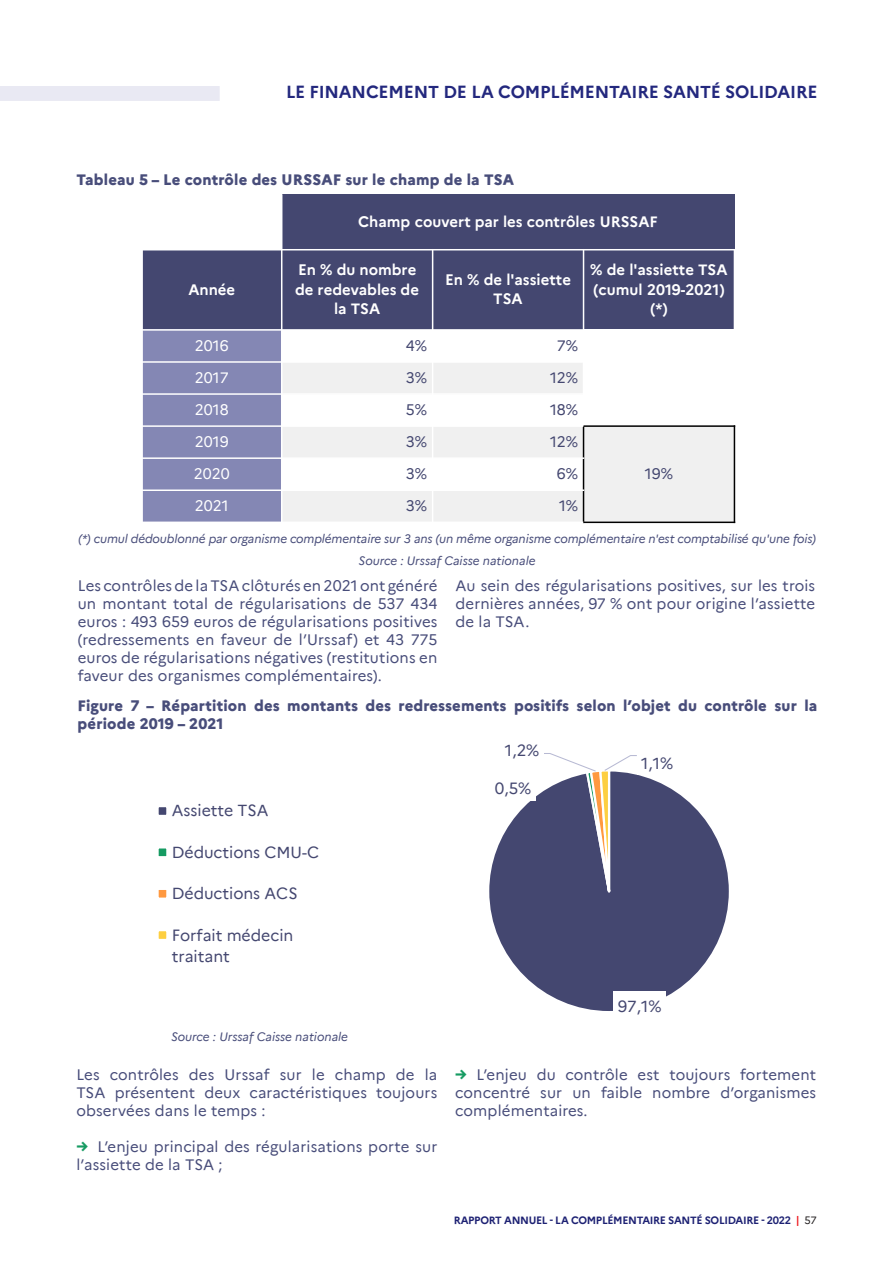
<style>
.page{position:relative;width:893px;height:1263px;background:#fff}
.page>*{position:absolute;margin:0;border:0;box-sizing:border-box;transform-origin:0 0}
.t1{font:700 17.25px "Marianne";letter-spacing:-.01em;color:#23287e}
.t2{font:15.9px/21.9px "Marianne";color:#444770}
.Courant{font:15px/18px "Marianne";letter-spacing:.01em;color:#484d7a;text-align:justify}
.Titre_3{font:800 15px/18px "Marianne";letter-spacing:.01em;color:#484d7a}
.t3{font:700 15px/19.2px "Marianne";color:#fff;text-align:center}
.t4{font:15px "Marianne";letter-spacing:-.005em;color:#444770}
.t5{font:15px "Marianne";color:#fff}
.t6{font:italic 12px "Marianne";letter-spacing:-.01em;color:#484d7a}
.t7{font:700 10.5px "Marianne";letter-spacing:-.03em;color:#1d2173}
.s1{font-weight:800;color:#169b62}
.s2{color:#ee1d23}
.s3{font-weight:400;color:#231f20}
</style>
<div class="page">
<div style="left:0;top:86px;width:220px;height:15px;background:#e9e9f3"></div>
<div style="left:282px;top:194px;width:452px;height:56px;background:#444770"></div>
<div style="left:142px;top:250px;width:140px;height:80px;background:#444770"></div>
<div style="left:282px;top:250px;width:151px;height:80px;background:#444770"></div>
<div style="left:433px;top:250px;width:150px;height:80px;background:#444770"></div>
<div style="left:583px;top:250px;width:151px;height:80px;background:#444770"></div>
<div style="left:142px;top:330px;width:140px;height:32px;background:#8487b4"></div>
<div style="left:142px;top:362px;width:140px;height:32px;background:#8487b4"></div>
<div style="left:282px;top:362px;width:151px;height:32px;background:#f0f0f0"></div>
<div style="left:433px;top:362px;width:150px;height:32px;background:#f0f0f0"></div>
<div style="left:142px;top:394px;width:140px;height:32px;background:#8487b4"></div>
<div style="left:142px;top:426px;width:140px;height:32px;background:#8487b4"></div>
<div style="left:282px;top:426px;width:151px;height:32px;background:#f0f0f0"></div>
<div style="left:433px;top:426px;width:150px;height:32px;background:#f0f0f0"></div>
<div style="left:583px;top:426px;width:151px;height:96px;background:#f0f0f0"></div>
<div style="left:142px;top:458px;width:140px;height:32px;background:#8487b4"></div>
<div style="left:142px;top:490px;width:140px;height:32px;background:#8487b4"></div>
<div style="left:282px;top:490px;width:151px;height:32px;background:#f0f0f0"></div>
<div style="left:433px;top:490px;width:150px;height:32px;background:#f0f0f0"></div>
<hr style="left:281px;top:194px;width:1px;height:329px;background:#fff">
<hr style="left:432px;top:249px;width:1px;height:274px;background:#fff">
<hr style="left:583px;top:249px;width:1px;height:177px;background:#fff">
<hr style="left:583px;top:426px;width:1px;height:97px;background:#000">
<hr style="left:141px;top:249px;width:594px;height:1px;background:#fff">
<hr style="left:141px;top:329px;width:594px;height:2px;background:#fff">
<hr style="left:141px;top:361px;width:443px;height:2px;background:#fff">
<hr style="left:141px;top:393px;width:443px;height:2px;background:#fff">
<hr style="left:141px;top:425px;width:442px;height:2px;background:#fff">
<hr style="left:583px;top:425px;width:152px;height:2px;background:#000">
<hr style="left:141px;top:457px;width:443px;height:2px;background:#fff">
<hr style="left:141px;top:489px;width:443px;height:2px;background:#fff">
<hr style="left:141px;top:249px;width:2px;height:274px;background:#fff">
<hr style="left:734px;top:425px;width:1px;height:98px;background:#000">
<hr style="left:583px;top:522px;width:152px;height:1px;background:#000">
<svg style="left:489px;top:775px;width:240px;height:222px"></svg>
<svg style="left:542px;top:753px;width:96px;height:258px;background:#636484"></svg>
<div style="left:613px;top:992px;width:53px;height:26px;background:#fff"></div>
<div style="left:491px;top:774px;width:45px;height:26px;background:#fff"></div>
<div style="left:501px;top:736px;width:42px;height:27px;background:#fff"></div>
<div style="left:637px;top:749px;width:40px;height:26px;background:#fff"></div>
<div style="left:158px;top:806px;width:9px;height:10px;background:#444770"></div>
<div style="left:156px;top:805px;width:13px;height:12px;border:2px solid #fff"></div>
<div style="left:156px;top:846px;width:13px;height:12px;background:#169b62;border:2px solid #fff"></div>
<div style="left:158px;top:889px;width:9px;height:10px;background:#ff9940"></div>
<div style="left:156px;top:888px;width:13px;height:12px;border:2px solid #fff"></div>
<div style="left:156px;top:929px;width:13px;height:12px;background:#fdcf41;border:2px solid #fff"></div>
<p class="t1" style="left:286px;top:78px;width:533px">LE FINANCEMENT DE LA COMPLÉMENTAIRE SANTÉ SOLIDAIRE</p>
<p class="Titre_3" style="left:77px;top:169px;width:439px">Tableau 5 – Le contrôle des URSSAF sur le champ de la TSA</p>
<p class="t3" style="left:188px;top:278px;width:48px">Année</p>
<p class="t3" style="left:358px;top:211px;width:301px">Champ couvert par les contrôles URSSAF</p>
<p class="t3" style="left:295px;top:259px;width:125px">En % du nombre de redevables de la TSA</p>
<p class="t3" style="left:445px;top:269px;width:127px">En % de l'assiette<br>TSA</p>
<p class="t3" style="left:590px;top:259px;width:139px">% de l'assiette TSA (cumul 2019-2021) (*)</p>
<p class="t5" style="left:195px;top:334px;width:35px">2016</p>
<p class="t4" style="left:406px;top:334px;width:23px">4%</p>
<p class="t4" style="left:557px;top:334px;width:23px">7%</p>
<p class="t5" style="left:195px;top:366px;width:35px">2017</p>
<p class="t4" style="left:406px;top:366px;width:23px">3%</p>
<p class="t4" style="left:550px;top:366px;width:30px">12%</p>
<p class="t5" style="left:195px;top:398px;width:35px">2018</p>
<p class="t4" style="left:406px;top:398px;width:23px">5%</p>
<p class="t4" style="left:550px;top:398px;width:30px">18%</p>
<p class="t5" style="left:195px;top:430px;width:35px">2019</p>
<p class="t4" style="left:406px;top:430px;width:23px">3%</p>
<p class="t4" style="left:550px;top:430px;width:30px">12%</p>
<p class="t5" style="left:194px;top:462px;width:37px">2020</p>
<p class="t4" style="left:406px;top:462px;width:23px">3%</p>
<p class="t4" style="left:557px;top:462px;width:23px">6%</p>
<p class="t4" style="left:645px;top:462px;width:30px">19%</p>
<p class="t5" style="left:195px;top:494px;width:35px">2021</p>
<p class="t4" style="left:406px;top:494px;width:23px">3%</p>
<p class="t4" style="left:559px;top:494px;width:21px">1%</p>
<p class="t6" style="left:78px;top:529px;width:739px">(*) cumul dédoublonné par organisme complémentaire sur 3 ans (un même organisme complémentaire n'est comptabilisé qu'une fois)</p>
<p class="t6" style="left:359px;top:551px;width:178px">Source : Urssaf Caisse nationale</p>
<p class="Courant" style="left:78px;top:575px;width:361px">Les contrôles de la TSA clôturés en 2021 ont généré un montant total de régularisations de 537 434 euros : 493 659 euros de régularisations positives (redressements en faveur de l’Urssaf) et 43 775 euros de régularisations négatives (restitutions en faveur des organismes complémentaires).</p>
<p class="Courant" style="left:455px;top:575px;width:361px">Au sein des régularisations positives, sur les trois dernières années, 97 % ont pour origine l’assiette de la TSA.</p>
<p class="Titre_3" style="left:78px;top:695px;width:741px">Figure 7 – Répartition des montants des redressements positifs selon l’objet du contrôle sur la période 2019 – 2021</p>
<p class="t2" style="left:172px;top:799px;width:98px">Assiette TSA</p>
<p class="t2" style="left:172px;top:840px;width:149px">Déductions CMU-C</p>
<p class="t2" style="left:172px;top:881px;width:127px">Déductions ACS</p>
<p class="t2" style="left:172px;top:923px;width:123px">Forfait médecin traitant</p>
<p class="t6" style="left:171px;top:1027px;width:178px">Source : Urssaf Caisse nationale</p>
<p class="Courant" style="left:76px;top:1064px;width:362px">Les contrôles des Urssaf sur le champ de la TSA présentent deux caractéristiques toujours observées dans le temps :</p>
<p class="Courant" style="left:76px;top:1136px;width:362px"><span class="s1">→</span> L’enjeu principal des régularisations porte sur l’assiette de la TSA ;</p>
<p class="t2" style="left:505px;top:739px;width:36px">1,2%</p>
<p class="t2" style="left:495px;top:776px;width:38px">0,5%</p>
<p class="t2" style="left:641px;top:751px;width:34px">1,1%</p>
<p class="t2" style="left:618px;top:994px;width:45px">97,1%</p>
<p class="Courant" style="left:455px;top:1064px;width:362px"><span class="s1">→</span> L’enjeu du contrôle est toujours fortement concentré sur un faible nombre d’organismes complémentaires.</p>
<p class="t7" style="left:454px;top:1212px;width:365px">RAPPORT ANNUEL - LA COMPLÉMENTAIRE SANTÉ SOLIDAIRE - 2022 <span class="s2">|</span> <span class="s3">57</span></p>
</div>
